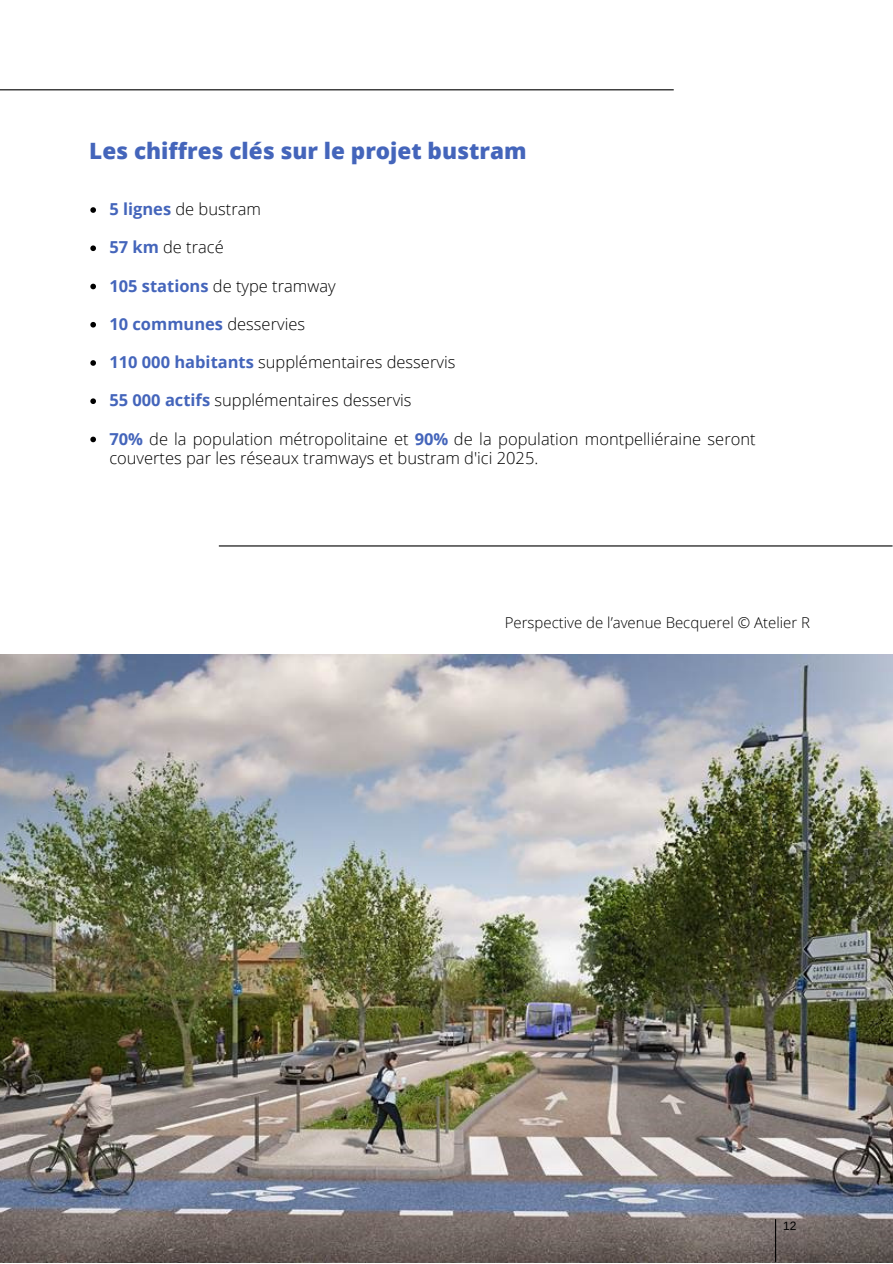
<style>
.page{position:relative;width:893px;height:1264px;background:#fff}
.page>*{position:absolute;margin:0;border:0;box-sizing:border-box;transform-origin:0 0}
.t1{font:800 22.5px "Open Sans";color:#4465bb}
.t2{font:300 16.5px/19px "Open Sans";color:#000}
.t3{font:700 16.5px "Open Sans";color:#4465bb}
.t4{font:300 15px "Open Sans";color:#000}
.t5{font:12px "Arimo";color:#000}
.s1{font-weight:700;color:#4465bb}
.s2{font-weight:300;color:#000}
</style>
<div class="page">
<img style="left:0;top:654px;width:892px;height:607px">
<hr style="left:0;top:89px;width:673px;height:1px;background:#000">
<hr style="left:219px;top:545px;width:673px;height:1px;background:#000">
<hr style="left:775px;top:1219px;width:1px;height:42px;background:#000">
<svg style="left:90px;top:207px;width:6px;height:6px"></svg>
<svg style="left:90px;top:245px;width:6px;height:6px"></svg>
<svg style="left:90px;top:284px;width:6px;height:5px"></svg>
<svg style="left:90px;top:322px;width:6px;height:5px"></svg>
<svg style="left:90px;top:360px;width:6px;height:6px"></svg>
<svg style="left:90px;top:398px;width:6px;height:6px"></svg>
<svg style="left:90px;top:436px;width:6px;height:6px"></svg>
<h1 class="t1" style="left:89px;top:135px;width:438px">Les chiffres clés sur le projet bustram</h1>
<p class="t2" style="left:109px;top:199px;width:153px"><span class="s1">5 lignes</span> de bustram</p>
<p class="t2" style="left:109px;top:237px;width:116px"><span class="s1">57 km</span> de tracé</p>
<p class="t2" style="left:109px;top:275px;width:228px"><span class="s1">105 stations</span> de type tramway</p>
<p class="t3" style="left:109px;top:312px;width:197px">10 communes <span class="s2">desservies</span></p>
<p class="t2" style="left:109px;top:352px;width:347px"><span class="s1">110 000 habitants</span> supplémentaires desservis</p>
<p class="t2" style="left:109px;top:390px;width:304px"><span class="s1">55 000 actifs</span> supplémentaires desservis</p>
<p class="t2" style="left:109px;top:428px;width:647px"><span class="s1">70%</span> de la population métropolitaine et <span class="s1">90%</span> de la population montpelliéraine seront couvertes par les réseaux tramways et bustram d'ici 2025.</p>
<p class="t4" style="left:504px;top:611px;width:307px">Perspective de l’avenue Becquerel © Atelier R</p>
<p class="t5" style="left:783px;top:1218px;width:15px">12</p>
</div>
